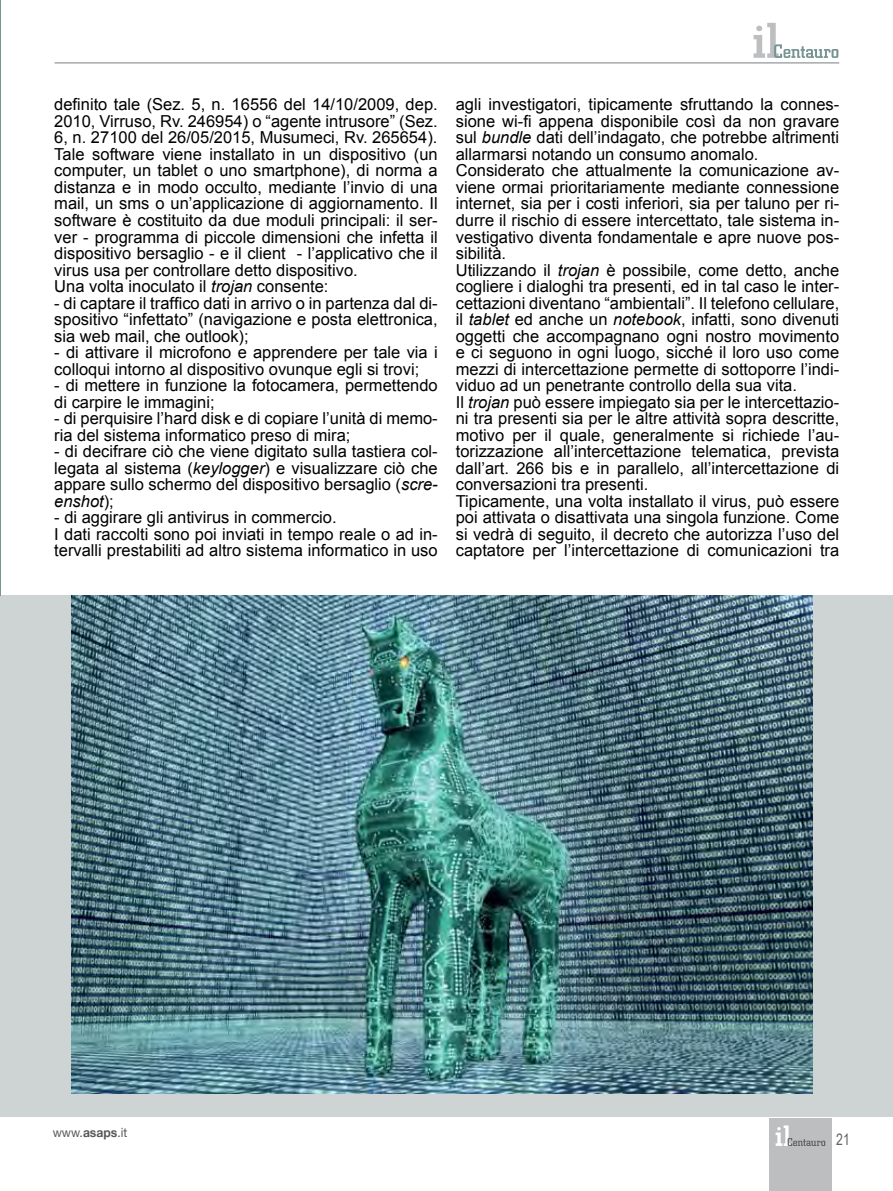
<style>
.page{position:relative;width:893px;height:1191px;background:#fff}
.page>*{position:absolute;margin:0;border:0;box-sizing:border-box;transform-origin:0 0}
.t1{font:16.5px/16.5px "Arial";color:#000}
.t2{font:15.75px "Arial Narrow";color:#636466;scale:.95 1}
.t3{font:12.75px "Helvetica Neue";color:#58595b;scale:.95 1}
.s1{font-style:italic}
.s2{font-weight:700}
</style>
<div class="page">
<div style="left:0;top:595px;width:893px;height:522px;background:#cdd4d3"></div>
<hr style="left:0;top:0;width:1px;height:595px;background:#769493">
<svg style="left:754px;top:23px;width:84px;height:35px"></svg>
<hr style="left:55px;top:62px;width:784px;height:2px;background:#a7a9ac">
<div style="left:770px;top:1118px;width:62px;height:73px;background:#bcbec0"></div>
<svg style="left:776px;top:1125px;width:49px;height:21px"></svg>
<img style="left:71px;top:595px;width:742px;height:498px">
<p class="t1" style="left:54px;top:97px;width:385px">definito tale (Sez. 5, n. 16556 del 14/10/2009, dep.<br>2010, Virruso, Rv. 246954) o “agente intrusore” (Sez.<br>6, n. 27100 del 26/05/2015, Musumeci, Rv. 265654).<br>Tale software viene installato in un dispositivo (un computer, un tablet o uno smartphone), di norma a distanza e in modo occulto, mediante l’invio di una mail, un sms o un’applicazione di aggiornamento. Il software è costituito da due moduli principali: il ser&shy;ver - programma di piccole dimensioni che infetta il dispositivo bersaglio - e il client - l’applicativo che il virus usa per controllare detto dispositivo.<br>Una volta inoculato il <span class="s1">trojan</span> consente:</p>
<p class="t1" style="left:54px;top:295px;width:385px;text-align:justify">- di captare il traffico dati in arrivo o in partenza dal di&shy;spositivo “infettato” (navigazione e posta elettronica, sia web mail, che outlook);</p>
<p class="t1" style="left:54px;top:344px;width:385px">- di attivare il microfono e apprendere per tale via i colloqui intorno al dispositivo ovunque egli si trovi;</p>
<p class="t1" style="left:54px;top:377px;width:385px">- di mettere in funzione la fotocamera, permettendo di carpire le immagini;</p>
<p class="t1" style="left:54px;top:410px;width:385px">- di perquisire l’hard disk e di copiare l’unità di memo&shy;ria del sistema informatico preso di mira;</p>
<p class="t1" style="left:54px;top:443px;width:385px;text-align:justify">- di decifrare ciò che viene digitato sulla tastiera col&shy;legata al sistema (<span class="s1">keylogger</span>) e visualizzare ciò che appare sullo schermo del dispositivo bersaglio (<span class="s1">scre&shy;enshot</span>);</p>
<p class="t1" style="left:54px;top:509px;width:385px">- di aggirare gli antivirus in commercio.<br>I dati raccolti sono poi inviati in tempo reale o ad in&shy;tervalli prestabiliti ad altro sistema informatico in uso</p>
<p class="t1" style="left:456px;top:97px;width:385px">agli investigatori, tipicamente sfruttando la connes&shy;sione wi-fi appena disponibile così da non gravare sul <span class="s1">bundle</span> dati dell’indagato, che potrebbe altrimenti allarmarsi notando un consumo anomalo.<br>Considerato che attualmente la comunicazione av&shy;viene ormai prioritariamente mediante connessione internet, sia per i costi inferiori, sia per taluno per ri&shy;durre il rischio di essere intercettato, tale sistema in&shy;vestigativo diventa fondamentale e apre nuove pos&shy;sibilità.<br>Utilizzando il <span class="s1">trojan</span> è possibile, come detto, anche cogliere i dialoghi tra presenti, ed in tal caso le inter&shy;cettazioni diventano “ambientali”. Il telefono cellulare, il <span class="s1">tablet</span> ed anche un <span class="s1">notebook</span>, infatti, sono divenuti oggetti che accompagnano ogni nostro movimento e ci seguono in ogni luogo, sicché il loro uso come mezzi di intercettazione permette di sottoporre l’indi&shy;viduo ad un penetrante controllo della sua vita.<br>Il <span class="s1">trojan</span> può essere impiegato sia per le intercettazio&shy;ni tra presenti sia per le altre attività sopra descritte, motivo per il quale, generalmente si richiede l’au&shy;torizzazione all’intercettazione telematica, prevista dall’art. 266 bis e in parallelo, all’intercettazione di conversazioni tra presenti.<br>Tipicamente, una volta installato il virus, può essere poi attivata o disattivata una singola funzione. Come si vedrà di seguito, il decreto che autorizza l’uso del captatore per l’intercettazione di comunicazioni tra</p>
<p class="t3" style="left:53px;top:1125px;width:80px">www.<span class="s2">asaps</span>.it</p>
<p class="t2" style="left:836px;top:1127px;width:16px">21</p>
</div>
